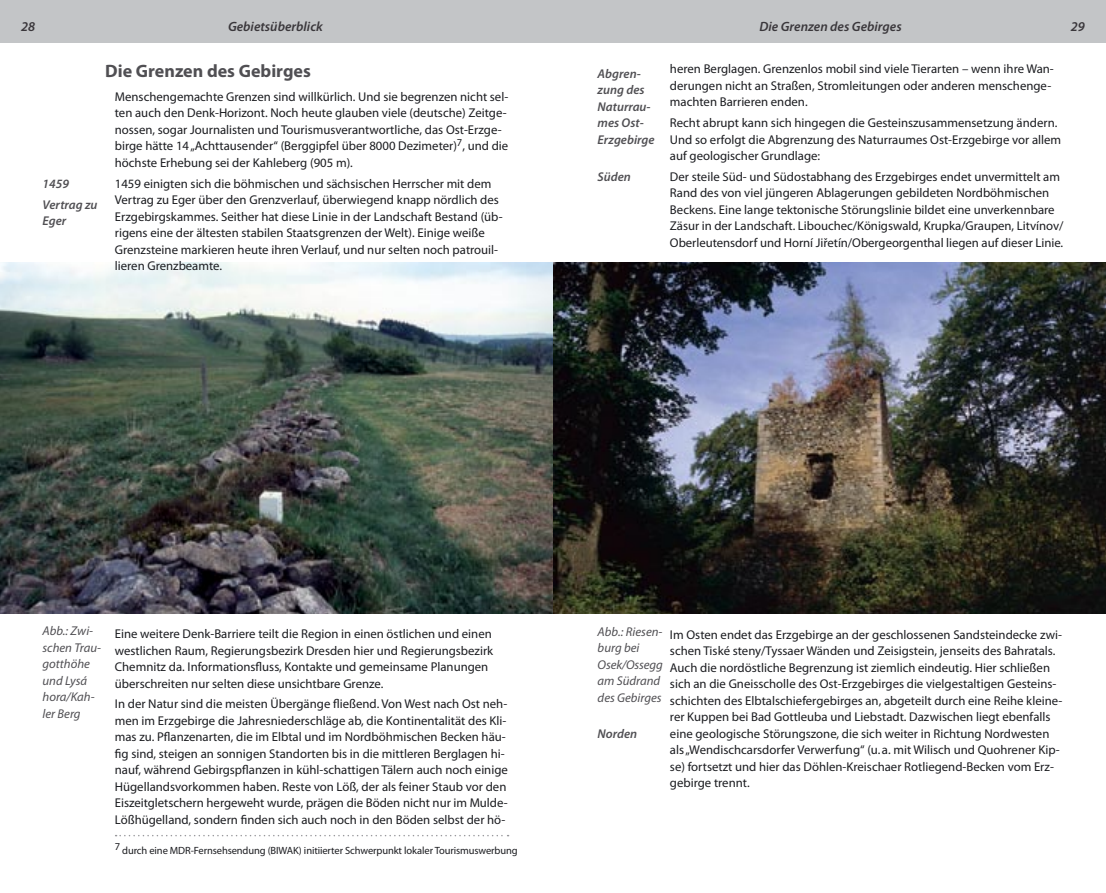
<style>
.page{position:relative;width:1106px;height:893px;background:#fff}
.page>*{position:absolute;margin:0;border:0;box-sizing:border-box;transform-origin:0 0}
.t1{font:700 18px "Myriad Pro";color:#504f53}
.t2{font:italic 600 13.5px "Myriad Pro";color:#3a373b}
.t3{font:12.75px/16.5px "Myriad Pro";color:#1b1c20}
.t4{font:italic 12.75px/16.5px "Myriad Pro";color:#504f53}
.t5{font:italic 600 12.75px/16.5px "Myriad Pro";color:#504f53}
.t6{font:10.5px "Myriad Pro";letter-spacing:-.01em;color:#1b1c20}
</style>
<div class="page">
<div style="left:0;top:0;width:553px;height:43px;background:#c3c5c7"></div>
<div style="left:553px;top:0;width:553px;height:43px;background:#c3c5c7"></div>
<img style="left:0;top:262px;width:1106px;height:351px">
<svg style="left:116px;top:835px;width:392px;height:1px"></svg>
<p class="t2" style="left:759px;top:19px;width:144px">Die Grenzen des Gebirges</p>
<p class="t2" style="left:21px;top:19px;width:16px">28</p>
<p class="t2" style="left:228px;top:19px;width:96px">Gebietsüberblick</p>
<p class="t2" style="left:1070px;top:19px;width:16px">29</p>
<p class="t3" style="left:670px;top:61px;width:385px">heren Berglagen. Grenzenlos mobil sind viele Tierarten – wenn ihre Wan&shy;derungen nicht an Straßen, Stromleitungen oder anderen menschenge&shy;machten Barrieren enden.</p>
<p class="t3" style="left:670px;top:115px;width:393px">Recht abrupt kann sich hingegen die Gesteinszusammensetzung ändern.<br>Und so erfolgt die Abgrenzung des Naturraumes Ost-Erzgebirge vor allem auf geologischer Grundlage:</p>
<p class="t3" style="left:670px;top:169px;width:395px">Der steile Süd- und Südostabhang des Erzgebirges endet unvermittelt am Rand des von viel jüngeren Ablagerungen gebildeten Nordböhmischen Beckens. Eine lange tektonische Störungslinie bildet eine unverkennbare Zäsur in der Landschaft. Libouchec/Königswald, Krupka/Graupen, Litvínov/ Oberleutensdorf und Horní Jiřetín/Obergeorgenthal liegen auf dieser Linie.</p>
<h1 class="t1" style="left:105px;top:61px;width:207px">Die Grenzen des Gebirges</h1>
<p class="t3" style="left:115px;top:89px;width:395px">Menschengemachte Grenzen sind willkürlich. Und sie begrenzen nicht sel&shy;ten auch den Denk-Horizont. Noch heute glauben viele (deutsche) Zeitge&shy;nossen, sogar Journalisten und Tourismusverantwortliche, das Ost-Erzge&shy;birge hätte 14 „Achttausender“ (Berggipfel über 8000 Dezimeter)<sup>7</sup>, und die höchste Erhebung sei der Kahleberg (905 m).</p>
<p class="t3" style="left:115px;top:175px;width:389px">1459 einigten sich die böhmischen und sächsischen Herrscher mit dem Vertrag zu Eger über den Grenzverlauf, überwiegend knapp nördlich des Erzgebirgskammes. Seither hat diese Linie in der Landschaft Bestand (üb&shy;rigens eine der ältesten stabilen Staatsgrenzen der Welt). Einige weiße Grenzsteine markieren heute ihren Verlauf, und nur selten noch patrouil&shy;lieren Grenzbeamte.</p>
<p class="t5" style="left:597px;top:65px;width:58px">Abgren&shy;zung des<br>Naturrau&shy;mes Ost-<br>Erzgebirge</p>
<p class="t5" style="left:597px;top:169px;width:35px">Süden</p>
<p class="t5" style="left:43px;top:173px;width:56px;line-height:20.7px">1459<br>Vertrag zu</p>
<p class="t5" style="left:43px;top:213px;width:25px">Eger</p>
<p class="t4" style="left:43px;top:623px;width:60px">Abb.: Zwi&shy;schen Trau&shy;gotthöhe und Lysá hora/Kah&shy;ler Berg</p>
<p class="t3" style="left:115px;top:626px;width:380px">Eine weitere Denk-Barriere teilt die Region in einen östlichen und einen westlichen Raum, Regierungsbezirk Dresden hier und Regierungsbezirk Chemnitz da. Informationsfluss, Kontakte und gemeinsame Planungen überschreiten nur selten diese unsichtbare Grenze.</p>
<p class="t3" style="left:115px;top:696px;width:394px">In der Natur sind die meisten Übergänge fließend. Von West nach Ost neh&shy;men im Erzgebirge die Jahresniederschläge ab, die Kontinentalität des Kli&shy;mas zu. Pflanzenarten, die im Elbtal und im Nordböhmischen Becken häu&shy;fig sind, steigen an sonnigen Standorten bis in die mittleren Berglagen hi&shy;nauf, während Gebirgspflanzen in kühl-schattigen Tälern auch noch einige Hügellandsvorkommen haben. Reste von Löß, der als feiner Staub vor den Eiszeitgletschern hergeweht wurde, prägen die Böden nicht nur im Mulde-Lößhügelland, sondern finden sich auch noch in den Böden selbst der hö-</p>
<p class="t6" style="left:115px;top:845px;width:404px">7 durch eine MDR-Fernsehsendung (BIWAK) initiierter Schwerpunkt lokaler Tourismuswerbung</p>
<p class="t4" style="left:597px;top:623px;width:67px">Abb.: Riesen&shy;burg bei<br>Osek/Ossegg am Südrand des Gebirges</p>
<p class="t3" style="left:670px;top:627px;width:394px">Im Osten endet das Erzgebirge an der geschlossenen Sandsteindecke zwi&shy;schen Tiské steny/Tyssaer Wänden und Zeisigstein, jenseits des Bahratals.<br>Auch die nordöstliche Begrenzung ist ziemlich eindeutig. Hier schließen sich an die Gneisscholle des Ost-Erzgebirges die vielgestaltigen Gesteins&shy;schichten des Elbtalschiefergebirges an, abgeteilt durch eine Reihe kleine&shy;rer Kuppen bei Bad Gottleuba und Liebstadt. Dazwischen liegt ebenfalls eine geologische Störungszone, die sich weiter in Richtung Nordwesten als „Wendischcarsdorfer Verwerfung“ (u.a. mit Wilisch und Quohrener Kip&shy;se) fortsetzt und hier das Döhlen-Kreischaer Rotliegend-Becken vom Erz&shy;gebirge trennt.</p>
<p class="t5" style="left:597px;top:726px;width:41px">Norden</p>
</div>
